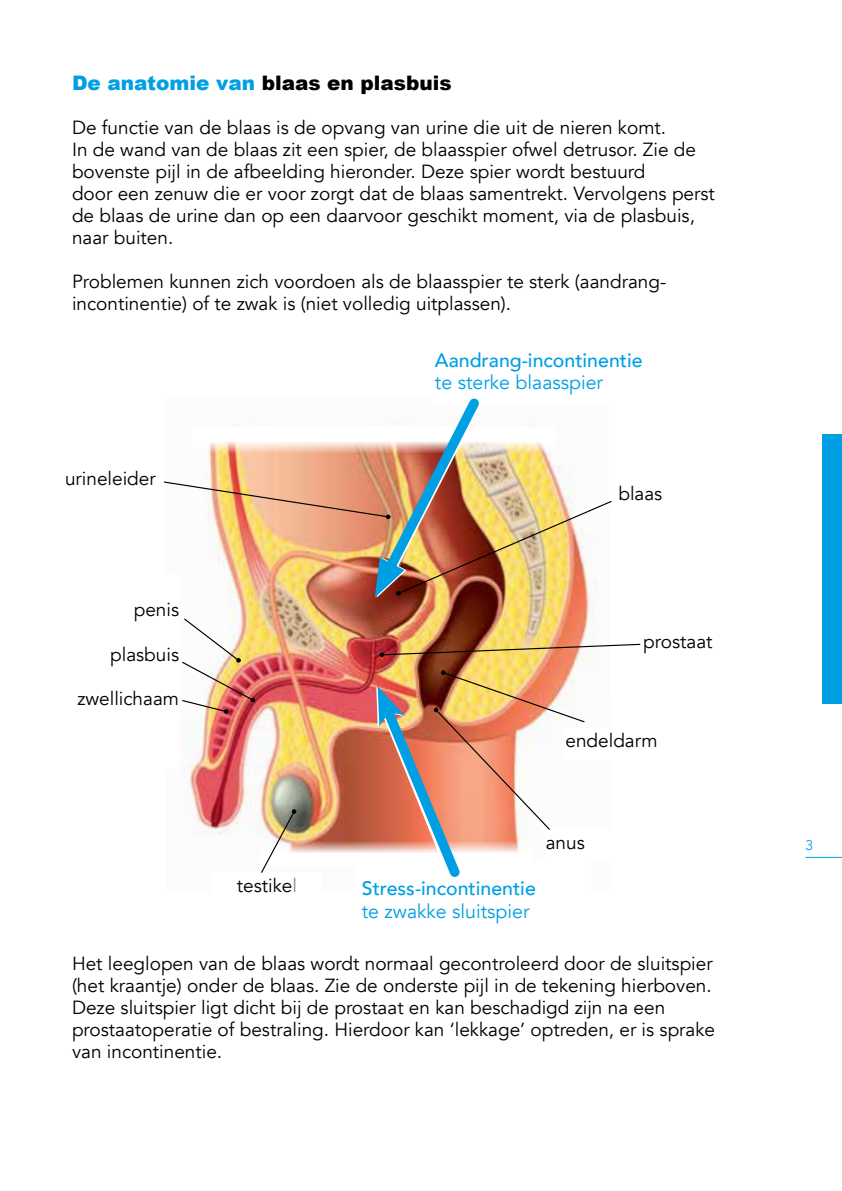
<style>
.page{position:relative;width:842px;height:1191px;background:#fff}
.page>*{position:absolute;margin:0;border:0;box-sizing:border-box;transform-origin:0 0}
.t1{font:900 20px "Arial";color:#000}
.t2{font:500 19.6px "Avenir";color:#009fe3}
.t3{font:19.6px "Avenir";color:#009fe3}
.t4{font:19px/22px "Avenir";color:#000}
.t5{font:14px "Avenir";color:#009fe3}
.s1{color:#009fe3}
.s2{color:#858584}
</style>
<div class="page">
<hr style="left:805px;top:857px;width:37px;height:1px;background:#009fe3">
<div style="left:822px;top:434px;width:20px;height:270px;background:#009fe3"></div>
<img style="left:186px;top:597px;width:409px;height:243px">
<div style="left:565px;top:728px;width:138px;height:32px;background:#fff"></div>
<div style="left:546px;top:830px;width:137px;height:32px;background:#fff"></div>
<svg style="left:296px;top:840px;width:76px;height:13px"></svg>
<img style="left:182px;top:617px;width:73px;height:97px">
<svg style="left:260px;top:809px;width:36px;height:64px"></svg>
<img style="left:379px;top:643px;width:262px;height:14px">
<img style="left:164px;top:398px;width:448px;height:199px">
<img style="left:372px;top:670px;width:214px;height:207px">
<p class="t1" style="left:72px;top:68px;width:381px"><span class="s1">De anatomie van</span> blaas en plasbuis</p>
<p class="t4" style="left:72px;top:116px;width:644px">De functie van de blaas is de opvang van urine die uit de nieren komt.<br>In de wand van de blaas zit een spier, de blaasspier ofwel detrusor. Zie de bovenste pijl in de afbeelding hieronder. Deze spier wordt bestuurd<br>door een zenuw die er voor zorgt dat de blaas samentrekt. Vervolgens perst de blaas de urine dan op een daarvoor geschikt moment, via de plasbuis, naar buiten.</p>
<p class="t4" style="left:72px;top:270px;width:596px">Problemen kunnen zich voordoen als de blaasspier te sterk (aandrang&shy;incontinentie) of te zwak is (niet volledig uitplassen).</p>
<p class="t4" style="left:65px;top:468px;width:92px">urineleider</p>
<p class="t4" style="left:134px;top:599px;width:47px">penis</p>
<p class="t4" style="left:110px;top:643px;width:70px">plasbuis</p>
<p class="t4" style="left:77px;top:688px;width:103px">zwellichaam</p>
<p class="t4" style="left:237px;top:874px;width:62px">testike<span class="s2">l</span></p>
<p class="t2" style="left:435px;top:343px;width:209px">Aandrang-incontinentie</p>
<p class="t3" style="left:435px;top:371px;width:170px">te sterke blaasspier</p>
<p class="t4" style="left:618px;top:483px;width:45px">blaas</p>
<p class="t4" style="left:643px;top:630px;width:71px">prostaat</p>
<p class="t4" style="left:565px;top:730px;width:94px">endeldarm</p>
<p class="t4" style="left:546px;top:831px;width:41px">anus</p>
<p class="t2" style="left:362px;top:871px;width:175px">Stress-incontinentie</p>
<p class="t3" style="left:362px;top:899px;width:169px">te zwakke sluitspier</p>
<p class="t4" style="left:72px;top:952px;width:645px">Het leeglopen van de blaas wordt normaal gecontroleerd door de sluitspier (het kraantje) onder de blaas. Zie de onderste pijl in de tekening hierboven.<br>Deze sluitspier ligt dicht bij de prostaat en kan beschadigd zijn na een prostaatoperatie of bestraling. Hierdoor kan ‘lekkage’ optreden, er is sprake van incontinentie.</p>
<p class="t5" style="left:805px;top:836px;width:9px">3</p>
</div>
